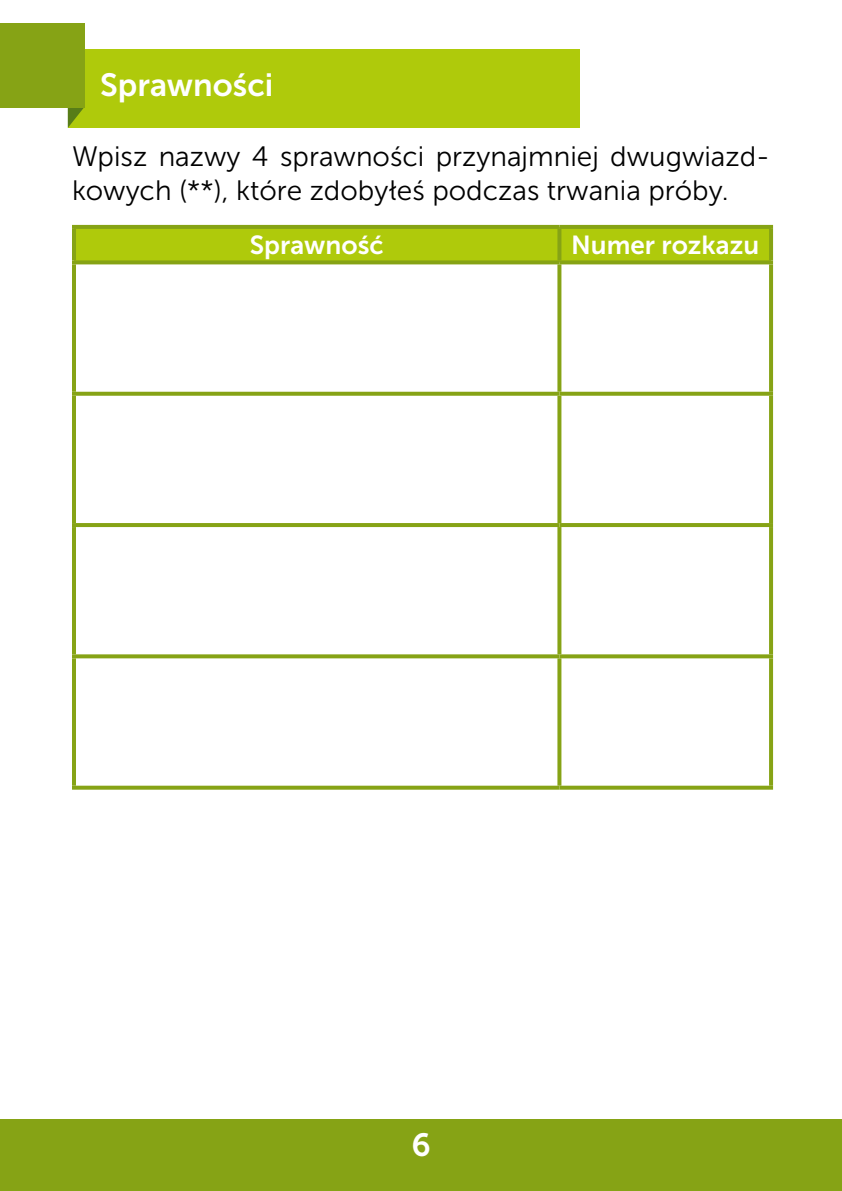
<style>
.page{position:relative;width:842px;height:1191px;background:#fff}
.page>*{position:absolute;margin:0;border:0;box-sizing:border-box;transform-origin:0 0}
.t1{font:32px "Museo Sans 700";color:#fff}
.t2{font:28px/33.6px "Museo Sans 300";color:#000}
.t3{font:26px "Museo Sans 700";color:#fff}
</style>
<div class="page">
<div style="left:0;top:1119px;width:842px;height:72px;background:#86a315"></div>
<div style="left:68px;top:49px;width:511px;height:79px;background:#afca0b"></div>
<svg style="left:68px;top:107px;width:16px;height:21px"></svg>
<div style="left:0;top:23px;width:84px;height:84px;background:#86a315"></div>
<div style="left:76px;top:229px;width:693px;height:31px;background:#afca0b"></div>
<hr style="left:72px;top:225px;width:487px;height:4px;background:#86a315">
<hr style="left:72px;top:229px;width:4px;height:31px;background:#86a315">
<hr style="left:559px;top:225px;width:214px;height:4px;background:#86a315">
<hr style="left:769px;top:229px;width:4px;height:31px;background:#86a315">
<svg style="left:557px;top:229px;width:4px;height:31px"></svg>
<svg style="left:769px;top:264px;width:4px;height:128px"></svg>
<svg style="left:769px;top:396px;width:4px;height:127px"></svg>
<svg style="left:769px;top:527px;width:4px;height:127px"></svg>
<svg style="left:769px;top:658px;width:4px;height:127px"></svg>
<svg style="left:72px;top:260px;width:487px;height:4px;background:#8aa613"></svg>
<hr style="left:72px;top:264px;width:4px;height:128px;background:#86a315">
<svg style="left:559px;top:260px;width:214px;height:4px"></svg>
<svg style="left:557px;top:264px;width:4px;height:128px"></svg>
<hr style="left:72px;top:396px;width:4px;height:127px;background:#86a315">
<svg style="left:557px;top:396px;width:4px;height:127px"></svg>
<hr style="left:72px;top:527px;width:4px;height:127px;background:#86a315">
<svg style="left:557px;top:527px;width:4px;height:127px"></svg>
<hr style="left:72px;top:658px;width:4px;height:127px;background:#86a315">
<svg style="left:557px;top:658px;width:4px;height:127px"></svg>
<svg style="left:72px;top:392px;width:487px;height:4px;background:#8da823"></svg>
<hr style="left:72px;top:523px;width:487px;height:4px;background:#86a315">
<svg style="left:72px;top:654px;width:487px;height:4px;background:#90ab2a"></svg>
<svg style="left:72px;top:785px;width:487px;height:4px;background:#9ab23c"></svg>
<svg style="left:559px;top:392px;width:214px;height:4px"></svg>
<hr style="left:559px;top:523px;width:214px;height:4px;background:#86a315">
<svg style="left:559px;top:654px;width:214px;height:4px"></svg>
<svg style="left:559px;top:785px;width:214px;height:4px"></svg>
<p class="t1" style="left:100px;top:67px;width:175px">Sprawności</p>
<p class="t2" style="left:72px;top:140px;width:694px">Wpisz nazwy 4 sprawności przynajmniej dwugwiazd&shy;kowych (**), które zdobyłeś podczas trwania próby.</p>
<p class="t3" style="left:250px;top:231px;width:135px">Sprawność</p>
<p class="t3" style="left:571px;top:231px;width:190px">Numer rozkazu</p>
<p class="t1" style="left:411px;top:1126px;width:21px">6</p>
</div>
